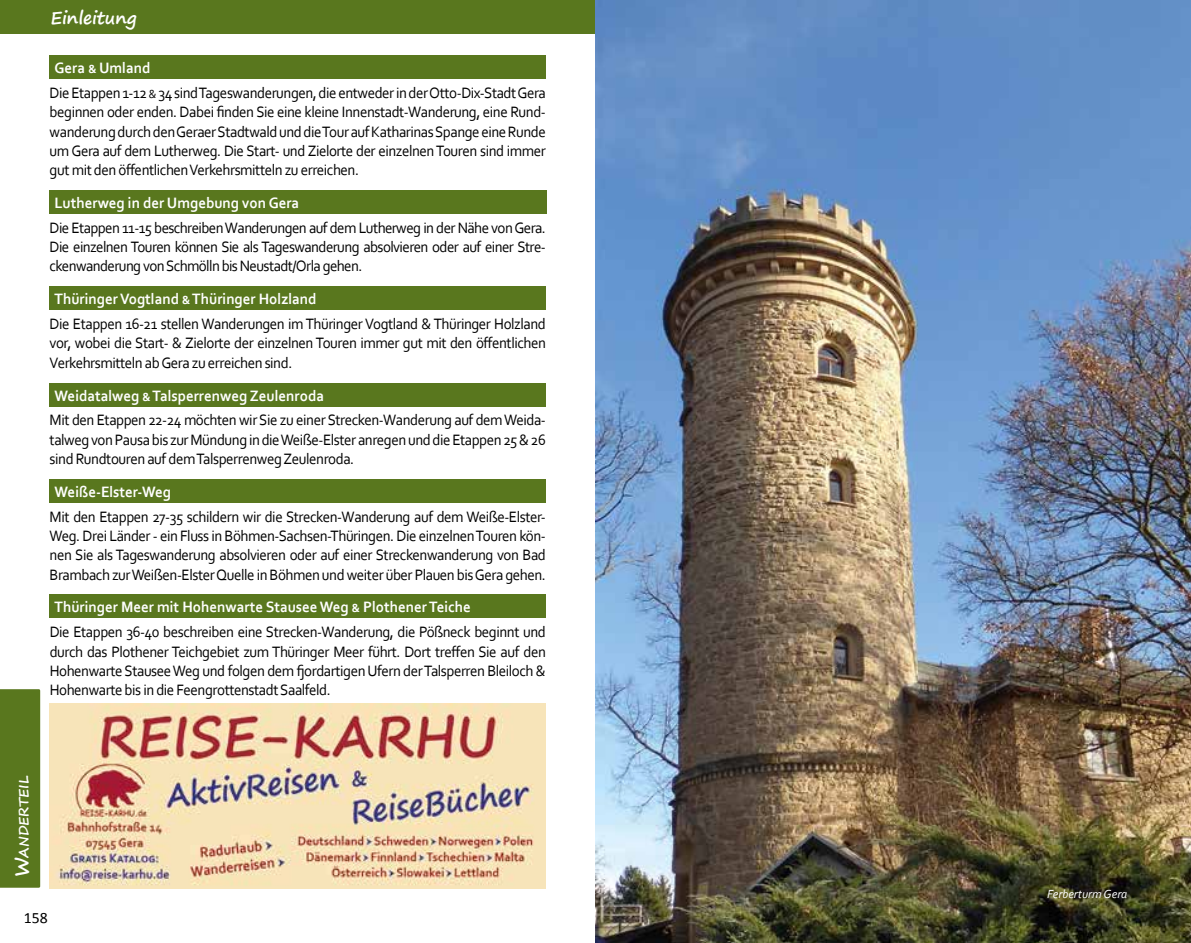
<style>
.page{position:relative;width:1191px;height:943px;background:#fff}
.page>*{position:absolute;margin:0;border:0;box-sizing:border-box;transform-origin:0 0}
.t1{font:700 17.5px "Segoe Print";letter-spacing:-.01em;color:#fff}
.t2{font:15.75px/19.2px "Corbel";letter-spacing:-.03em;color:#000;text-align:justify;scale:.95 1}
.t3{font:700 15.75px "Corbel";color:#fff;scale:.95 1}
.t4{font:15.75px "Calibri";color:#000}
.t5{font:700 13.47px "Segoe Print";color:#fff}
.t6{font:italic 12.25px "Corbel";color:#fff}
.s1{font-size:12.25px}
.s2{font-size:19.25px}
</style>
<div class="page">
<div style="left:0;top:0;width:1191px;height:34px;background:#59771e"></div>
<div style="left:0;top:689px;width:40px;height:198px;background:#59771e"></div>
<div style="left:50px;top:190px;width:497px;height:24px;background:#59771e"></div>
<div style="left:50px;top:287px;width:496px;height:23px;background:#59771e"></div>
<div style="left:50px;top:383px;width:496px;height:23px;background:#59771e"></div>
<div style="left:50px;top:56px;width:496px;height:23px;background:#59771e"></div>
<div style="left:50px;top:479px;width:496px;height:23px;background:#59771e"></div>
<div style="left:50px;top:594px;width:496px;height:23px;background:#59771e"></div>
<img style="left:50px;top:703px;width:496px;height:185px">
<img style="left:595px;top:0;width:596px;height:943px">
<p class="t1" style="left:50px;top:2px;width:88px">Einleitung</p>
<p class="t3" style="left:55px;top:58px;width:102px">Gera <span class="s1">&amp;</span> Umland</p>
<p class="t2" style="left:50px;top:83px;width:524px">Die Etappen 1-12 <span class="s1">&amp;</span> 34 sind Tageswanderungen, die entweder in der Otto-Dix-Stadt Gera beginnen oder enden. Dabei finden Sie eine kleine Innenstadt-Wanderung, eine Rund&shy;wanderung durch den Geraer Stadtwald und die Tour auf Katharinas Spange eine Runde um Gera auf dem Lutherweg. Die Start- und Zielorte der einzelnen Touren sind immer gut mit den öffentlichen Verkehrsmitteln zu erreichen.</p>
<p class="t3" style="left:55px;top:193px;width:259px">Lutherweg in der Umgebung von Gera</p>
<p class="t2" style="left:50px;top:218px;width:524px;text-align:left">Die Etappen 11-15 beschreiben Wanderungen auf dem Lutherweg in der Nähe von Gera.<br>Die einzelnen Touren können Sie als Tageswanderung absolvieren oder auf einer Stre&shy;ckenwanderung von Schmölln bis Neustadt/Orla gehen.</p>
<p class="t3" style="left:55px;top:289px;width:277px">Thüringer Vogtland <span class="s1">&amp;</span> Thüringer Holzland</p>
<p class="t2" style="left:50px;top:314px;width:524px">Die Etappen 16-21 stellen Wanderungen im Thüringer Vogtland &amp; Thüringer Holzland vor, wobei die Start- &amp; Zielorte der einzelnen Touren immer gut mit den öffentlichen Verkehrsmitteln ab Gera zu erreichen sind.</p>
<p class="t3" style="left:55px;top:385px;width:285px">Weidatalweg <span class="s1">&amp;</span> Talsperrenweg Zeulenroda</p>
<p class="t2" style="left:50px;top:410px;width:524px">Mit den Etappen 22-24 möchten wir Sie zu einer Strecken-Wanderung auf dem Weida&shy;talweg von Pausa bis zur Mündung in die Weiße-Elster anregen und die Etappen 25 &amp; 26 sind Rundtouren auf dem Talsperrenweg Zeulenroda.</p>
<p class="t3" style="left:55px;top:482px;width:124px">Weiße-Elster-Weg</p>
<p class="t2" style="left:50px;top:506px;width:524px">Mit den Etappen 27-35 schildern wir die Strecken-Wanderung auf dem Weiße-Elster-Weg. Drei Länder - ein Fluss in Böhmen-Sachsen-Thüringen. Die einzelnen Touren kön&shy;nen Sie als Tageswanderung absolvieren oder auf einer Streckenwanderung von Bad Brambach zur Weißen-Elster Quelle in Böhmen und weiter über Plauen bis Gera gehen.</p>
<p class="t3" style="left:55px;top:596px;width:439px">Thüringer Meer mit Hohenwarte Stausee Weg <span class="s1">&amp;</span> Plothener Teiche</p>
<p class="t2" style="left:50px;top:622px;width:524px">Die Etappen 36-40 beschreiben eine Strecken-Wanderung, die Pößneck beginnt und durch das Plothener Teichgebiet zum Thüringer Meer führt. Dort treffen Sie auf den Hohenwarte Stausee Weg und folgen dem fjordartigen Ufern der Talsperren Bleiloch &amp; Hohenwarte bis in die Feengrottenstadt Saalfeld.</p>
<p class="t5" style="left:11px;top:877px;width:103px;rotate:-90deg"><span class="s2">W</span>anderteil</p>
<p class="t4" style="left:24px;top:907px;width:25px">158</p>
<p class="t6" style="left:1047px;top:885px;width:82px">Ferberturm Gera</p>
</div>
